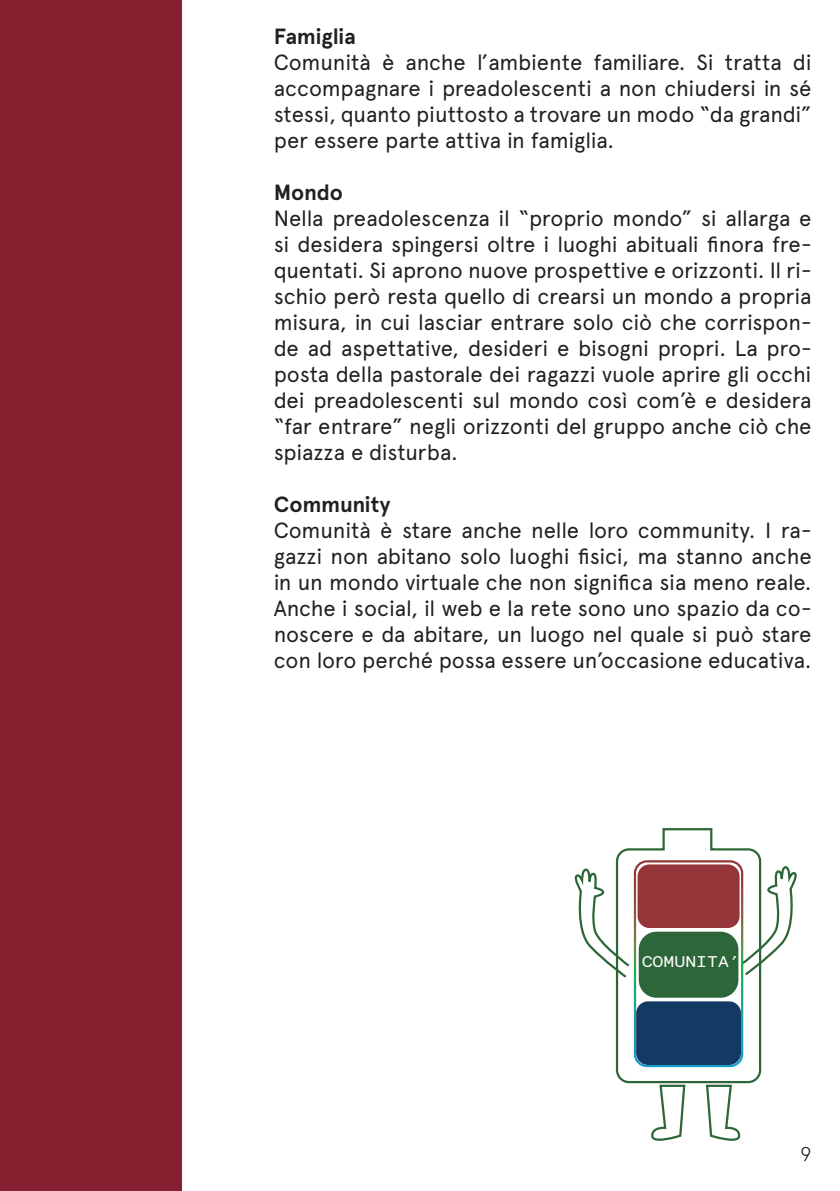
<style>
.page{position:relative;width:840px;height:1191px;background:#fff}
.page>*{position:absolute;margin:0;border:0;box-sizing:border-box;transform-origin:0 0}
.t1{font:22px/26px "Apercu";letter-spacing:-.01em;color:#231f20;text-align:justify}
.t2{font:700 22px "Apercu";letter-spacing:-.01em;color:#231f20}
.t3{font:300 20px "Apercu";color:#231f20}
.t4{font:15.4px "Apercu Mono";color:#fff;scale:1.14 1}
</style>
<div class="page">
<div style="left:0;top:0;width:181px;height:1191px;background:#881f30"></div>
<svg style="left:574px;top:828px;width:223px;height:313px"></svg>
<svg style="left:634px;top:861px;width:107px;height:205px"></svg>
<div style="left:633px;top:860px;width:109px;height:207px;border:2px solid #fff;border-radius:12px"></div>
<div style="left:635px;top:1001px;width:105px;height:64px;background:#133a65;border-radius:12px"></div>
<div style="left:638px;top:931px;width:100px;height:66px;background:#2d6638;border-radius:18px"></div>
<div style="left:637px;top:864px;width:102px;height:64px;background:#943539;border-radius:12px"></div>
<p class="t2" style="left:273px;top:23px;width:84px">Famiglia</p>
<p class="t1" style="left:273px;top:49px;width:539px">Comunità è anche l’ambiente familiare. Si tratta di accompagnare i preadolescenti a non chiudersi in sé stessi, quanto piuttosto a trovare un modo “da grandi” per essere parte attiva in famiglia.</p>
<p class="t2" style="left:273px;top:179px;width:71px">Mondo</p>
<p class="t1" style="left:273px;top:205px;width:539px">Nella preadolescenza il “proprio mondo” si allarga e si desidera spingersi oltre i luoghi abituali finora fre&shy;quentati. Si aprono nuove prospettive e orizzonti. Il ri&shy;schio però resta quello di crearsi un mondo a propria misura, in cui lasciar entrare solo ciò che corrispon&shy;de ad aspettative, desideri e bisogni propri. La pro&shy;posta della pastorale dei ragazzi vuole aprire gli occhi dei preadolescenti sul mondo così com’è e desidera “far entrare” negli orizzonti del gruppo anche ciò che spiazza e disturba.</p>
<p class="t2" style="left:273px;top:491px;width:118px">Community</p>
<p class="t1" style="left:273px;top:517px;width:539px">Comunità è stare anche nelle loro community. I ra&shy;gazzi non abitano solo luoghi fisici, ma stanno anche in un mondo virtuale che non significa sia meno reale.<br>Anche i social, il web e la rete sono uno spazio da co&shy;noscere e da abitare, un luogo nel quale si può stare con loro perché possa essere un’occasione educativa.</p>
<p class="t4" style="left:641px;top:952px;width:88px">COMUNITA’</p>
<p class="t3" style="left:799px;top:1142px;width:13px">9</p>
</div>
